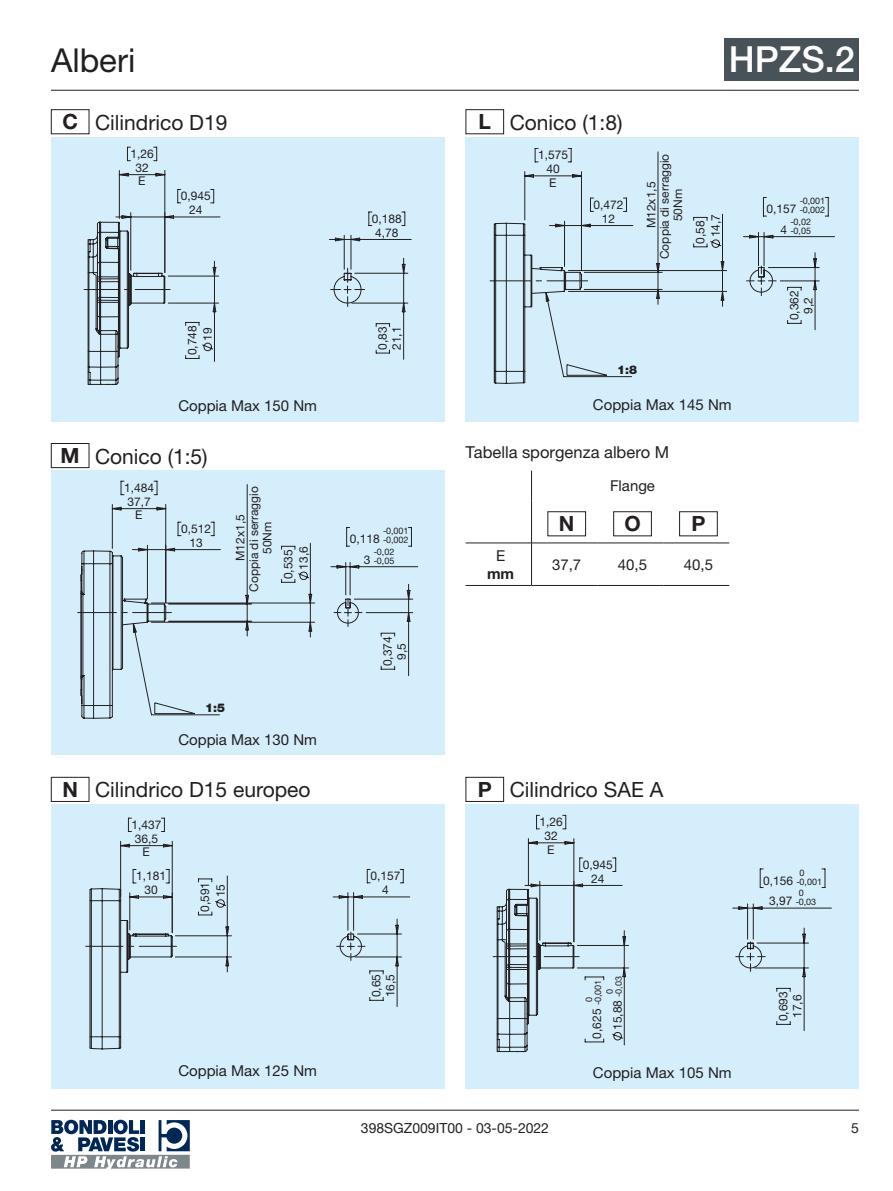
<style>
.page{position:relative;width:893px;height:1191px;background:#fff}
.page>*{position:absolute;margin:0;border:0;box-sizing:border-box;transform-origin:0 0}
.t1{font:500 36px "Helvetica Neue LT Std";color:#fff}
.t2{font:33px "Helvetica Neue LT Std";color:#231f20}
.t3{font:21px "Helvetica Neue LT Std";color:#231f20}
.t4{font:700 21px "Helvetica Neue LT Std";color:#231f20}
.t5{font:16.5px "Helvetica Neue LT Std";letter-spacing:.005em;color:#231f20}
.t6{font:15px "Helvetica Neue LT Std";color:#231f20}
.t7{font:700 15px "Helvetica Neue LT Std";color:#231f20}
.t8{font:13.95px "Helvetica Neue LT Std";color:#231f20}
.t9{font:12px/14px "Helvetica Neue LT Std";color:#231f20;text-align:center}
.t10{font:900 12px "Helvetica Neue LT Std";color:#231f20}
.t11{font:9px/9px "Helvetica Neue LT Std";color:#231f20}
.s1{font-weight:700}
.s2{font-size:9px}
</style>
<div class="page">
<hr style="left:51px;top:90px;width:808px;height:1px;background:#231f20">
<hr style="left:51px;top:1109px;width:808px;height:1px;background:#231f20">
<svg style="left:51px;top:1119px;width:139px;height:49px"></svg>
<div style="left:724px;top:38px;width:135px;height:43px;background:#475359"></div>
<div style="left:51px;top:109px;width:38px;height:25px;border:1px solid #231f20"></div>
<div style="left:51px;top:137px;width:393px;height:284px;background:#d4effb"></div>
<svg style="left:84px;top:147px;width:328px;height:238px"></svg>
<div style="left:466px;top:109px;width:38px;height:25px;border:1px solid #231f20"></div>
<div style="left:466px;top:137px;width:393px;height:284px;background:#d4effb"></div>
<svg style="left:490px;top:148px;width:237px;height:235px"></svg>
<svg style="left:743px;top:197px;width:92px;height:133px"></svg>
<div style="left:51px;top:443px;width:38px;height:25px;border:1px solid #231f20"></div>
<div style="left:51px;top:470px;width:393px;height:285px;background:#d4effb"></div>
<svg style="left:221px;top:484px;width:189px;height:192px"></svg>
<svg style="left:78px;top:481px;width:143px;height:237px"></svg>
<svg style="left:330px;top:527px;width:88px;height:99px"></svg>
<hr style="left:531px;top:500px;width:1px;height:43px;background:#231f20">
<hr style="left:531px;top:543px;width:1px;height:42px;background:#231f20">
<hr style="left:466px;top:542px;width:65px;height:1px;background:#231f20">
<hr style="left:531px;top:542px;width:66px;height:1px;background:#231f20">
<hr style="left:597px;top:542px;width:66px;height:1px;background:#231f20">
<hr style="left:663px;top:542px;width:66px;height:1px;background:#231f20">
<hr style="left:466px;top:585px;width:65px;height:1px;background:#231f20">
<hr style="left:531px;top:585px;width:66px;height:1px;background:#231f20">
<hr style="left:597px;top:585px;width:66px;height:1px;background:#231f20">
<hr style="left:663px;top:585px;width:66px;height:1px;background:#231f20">
<hr style="left:531px;top:470px;width:1px;height:30px;background:#231f20">
<div style="left:548px;top:511px;width:38px;height:25px;border:1px solid #231f20"></div>
<div style="left:613px;top:511px;width:39px;height:25px;border:1px solid #231f20"></div>
<div style="left:679px;top:511px;width:39px;height:25px;border:1px solid #231f20"></div>
<div style="left:51px;top:777px;width:38px;height:24px;border:1px solid #231f20"></div>
<div style="left:51px;top:804px;width:393px;height:285px;background:#d4effb"></div>
<svg style="left:86px;top:817px;width:324px;height:232px"></svg>
<div style="left:466px;top:777px;width:38px;height:24px;border:1px solid #231f20"></div>
<div style="left:466px;top:804px;width:393px;height:285px;background:#d4effb"></div>
<svg style="left:493px;top:815px;width:339px;height:237px"></svg>
<h2 class="t2" style="left:51px;top:41px;width:86px">Alberi</h2>
<h1 class="t1" style="left:729px;top:38px;width:128px">HPZS.2</h1>
<h3 class="t3" style="left:62px;top:110px;width:166px"><span class="s1">C</span> Cilindrico D19</h3>
<p class="t9" style="left:130px;top:147px;width:25px">1,26<br>32<br>E</p>
<p class="t9" style="left:181px;top:189px;width:31px">0,945<br>24</p>
<p class="t9" style="left:372px;top:211px;width:31px;text-align:left">0,188<br>4,78</p>
<p class="t9" style="left:184px;top:355px;width:31px;line-height:15.5px;text-align:right;rotate:-90deg">0,748<br>19</p>
<p class="t9" style="left:376px;top:350px;width:25px;text-align:left;rotate:-90deg">0,83<br>21,1</p>
<p class="t6" style="left:178px;top:397px;width:140px">Coppia Max 150 Nm</p>
<h3 class="t3" style="left:61px;top:443px;width:149px"><span class="s1">M</span> Conico (1:5)</h3>
<p class="t9" style="left:124px;top:480px;width:31px">1,484<br>37,7<br>E</p>
<p class="t9" style="left:181px;top:521px;width:31px">0,512<br>13</p>
<p class="t9" style="left:234px;top:592px;width:107px;line-height:13.4px;rotate:-90deg">M12x1,5<br>Coppia di serraggio<br>50Nm</p>
<p class="t9" style="left:280px;top:579px;width:35px;line-height:15.5px;text-align:right;rotate:-90deg">0,535<br>13,6</p>
<p class="t10" style="left:205px;top:700px;width:22px">1:5</p>
<p class="t6" style="left:178px;top:730px;width:140px">Coppia Max 130 Nm</p>
<h3 class="t3" style="left:62px;top:777px;width:250px"><span class="s1">N</span> Cilindrico D15 europeo</h3>
<p class="t9" style="left:131px;top:817px;width:31px">1,437<br>36,5<br>E</p>
<p class="t9" style="left:136px;top:868px;width:31px">1,181<br>30</p>
<p class="t9" style="left:197px;top:912px;width:31px;line-height:15.5px;text-align:right;rotate:-90deg">0,591<br>15</p>
<p class="t6" style="left:178px;top:1061px;width:140px">Coppia Max 125 Nm</p>
<p class="t9" style="left:350px;top:532px;width:31px">0,118</p>
<p class="t11" style="left:383px;top:526px;width:27px">-0,001 -0,002</p>
<p class="t9" style="left:364px;top:552px;width:8px">3</p>
<p class="t11" style="left:374px;top:547px;width:22px">-0,02 -0,05</p>
<p class="t9" style="left:381px;top:666px;width:31px;rotate:-90deg">0,374<br>9,5</p>
<p class="t9" style="left:370px;top:868px;width:31px">0,157<br>4</p>
<p class="t9" style="left:369px;top:997px;width:25px;text-align:left;rotate:-90deg">0,65<br>16,5</p>
<h3 class="t3" style="left:478px;top:110px;width:145px"><span class="s1">L</span> Conico (1:8)</h3>
<p class="t9" style="left:538px;top:148px;width:31px">1,575<br>40<br>E</p>
<p class="t9" style="left:644px;top:259px;width:107px;line-height:13.4px;rotate:-90deg">M12x1,5<br>Coppia di serraggio<br>50Nm</p>
<p class="t9" style="left:594px;top:197px;width:31px">0,472<br>12</p>
<p class="t9" style="left:692px;top:244px;width:31px;line-height:15.5px;rotate:-90deg">0,58<br>14,7</p>
<p class="t10" style="left:617px;top:362px;width:22px">1:8</p>
<p class="t6" style="left:593px;top:396px;width:140px">Coppia Max 145 Nm</p>
<h3 class="t5" style="left:466px;top:442px;width:205px">Tabella sporgenza albero M</h3>
<p class="t6" style="left:610px;top:476px;width:46px">Flange</p>
<h3 class="t4" style="left:559px;top:511px;width:17px">N</h3>
<h3 class="t4" style="left:624px;top:511px;width:18px">O</h3>
<h3 class="t4" style="left:691px;top:511px;width:16px">P</h3>
<p class="t6" style="left:496px;top:546px;width:11px">E</p>
<p class="t7" style="left:487px;top:564px;width:29px">mm</p>
<p class="t6" style="left:552px;top:555px;width:31px">37,7</p>
<p class="t6" style="left:618px;top:555px;width:31px">40,5</p>
<p class="t6" style="left:684px;top:555px;width:31px">40,5</p>
<p class="t9" style="left:766px;top:202px;width:31px">0,157</p>
<p class="t11" style="left:800px;top:196px;width:27px">-0,001 -0,002</p>
<p class="t9" style="left:781px;top:222px;width:8px">4</p>
<p class="t11" style="left:791px;top:217px;width:22px">-0,02 -0,05</p>
<p class="t9" style="left:787px;top:320px;width:31px;rotate:-90deg">0,362<br>9,2</p>
<h3 class="t3" style="left:478px;top:777px;width:187px"><span class="s1">P</span> Cilindrico SAE A</h3>
<p class="t9" style="left:540px;top:815px;width:25px">1,26<br>32<br>E</p>
<p class="t9" style="left:583px;top:857px;width:31px">0,945<br>24</p>
<p class="t11" style="left:605px;top:993px;width:19px;rotate:-90deg">0<br>0,03</p>
<p class="t11" style="left:584px;top:1002px;width:24px;rotate:-90deg">0<br>0,001</p>
<p class="t9" style="left:610px;top:1030px;width:38px;rotate:-90deg">15,88 <span class="s2">-</span></p>
<p class="t9" style="left:590px;top:1038px;width:38px;rotate:-90deg">0,625 <span class="s2">-</span></p>
<p class="t6" style="left:593px;top:1064px;width:140px">Coppia Max 105 Nm</p>
<p class="t9" style="left:763px;top:873px;width:38px">0,156 <span class="s2">-</span></p>
<p class="t11" style="left:800px;top:868px;width:24px">0<br>0,001</p>
<p class="t9" style="left:769px;top:894px;width:32px">3,97 <span class="s2">-</span></p>
<p class="t11" style="left:799px;top:888px;width:19px">0<br>0,03</p>
<p class="t9" style="left:776px;top:1021px;width:31px;text-align:left;rotate:-90deg">0,693<br>17,6</p>
<p class="t8" style="left:361px;top:1119px;width:190px">398SGZ009IT00 - 03-05-2022</p>
<p class="t8" style="left:851px;top:1119px;width:9px">5</p>
</div>
